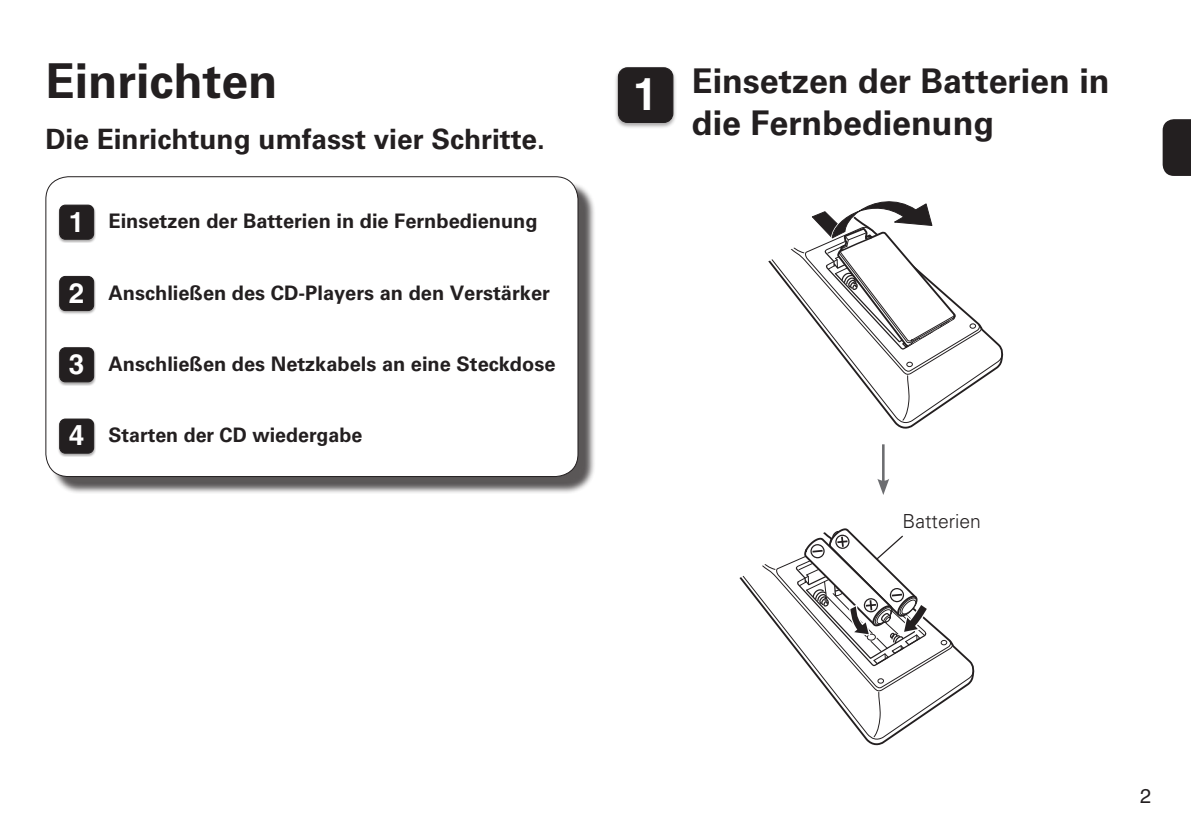
<style>
.page{position:relative;width:1191px;height:840px;background:#fff}
.page>*{position:absolute;margin:0;border:0;box-sizing:border-box;transform-origin:0 0}
.t1{font:700 48px "Univers LTCYR 65";color:#231f20}
.t2{font:700 34px/42px "Univers LTCYR 65";color:#231f20}
.t3{font:700 28px "Univers LTCYR 65";color:#231f20}
.t4{font:700 20px "Univers LTCYR 65";color:#231f20}
.t5{font:20px "Helvetica LT Std";color:#231f20}
.t6{font:300 19.4px "Univers LTCYR 45";color:#231f20}
.s1{font-family:"Helvetica LT Std";font-size:44.8px;color:#fff}
.s2{font-family:"Helvetica LT Std";font-size:28px;color:#fff}
</style>
<div class="page">
<svg style="left:1162px;top:119px;width:29px;height:57px;background:#2f2b2c"></svg>
<div style="left:51px;top:181px;width:545px;height:313px;background:#231f20;opacity:.75"></div>
<div style="left:46px;top:177px;width:532px;height:299px;background:#fff;border-radius:23px"></div>
<img style="left:58px;top:204px;width:38px;height:39px">
<div style="left:60px;top:205px;width:34px;height:34px;background:#231f20;border-radius:6px"></div>
<div style="left:59px;top:205px;width:35px;height:34px;border:1px solid #231f20;border-radius:6px"></div>
<img style="left:58px;top:275px;width:38px;height:39px">
<div style="left:60px;top:276px;width:34px;height:34px;background:#231f20;border-radius:6px"></div>
<div style="left:59px;top:276px;width:35px;height:35px;border:1px solid #231f20;border-radius:6px"></div>
<img style="left:58px;top:348px;width:38px;height:37px">
<div style="left:60px;top:347px;width:34px;height:34px;background:#231f20;border-radius:6px"></div>
<div style="left:59px;top:347px;width:35px;height:35px;border:1px solid #231f20;border-radius:6px"></div>
<img style="left:58px;top:420px;width:38px;height:36px">
<div style="left:60px;top:419px;width:34px;height:34px;background:#231f20;border-radius:6px"></div>
<div style="left:59px;top:418px;width:35px;height:35px;border:1px solid #231f20;border-radius:6px"></div>
<img style="left:615px;top:68px;width:61px;height:60px">
<div style="left:618px;top:68px;width:55px;height:54px;background:#231f20;border-radius:9px"></div>
<div style="left:618px;top:67px;width:55px;height:56px;border:1px solid #231f20;border-radius:9px"></div>
<svg style="left:893px;top:326px;width:109px;height:98px"></svg>
<svg style="left:768px;top:201px;width:213px;height:220px"></svg>
<hr style="left:882px;top:444px;width:2px;height:39px;background:#6c6d70">
<svg style="left:877px;top:478px;width:12px;height:16px"></svg>
<svg style="left:863px;top:642px;width:111px;height:98px"></svg>
<svg style="left:739px;top:528px;width:213px;height:209px"></svg>
<h1 class="t1" style="left:45px;top:47px;width:234px">Einrichten</h1>
<h2 class="t2" style="left:692px;top:58px;width:419px;text-indent:-59px"><span class="s1">1</span> Einsetzen der Batterien in die Fernbedienung</h2>
<h3 class="t3" style="left:45px;top:119px;width:501px">Die Einrichtung umfasst vier Schritte.</h3>
<p class="t4" style="left:69px;top:207px;width:470px"><span class="s2">1</span> Einsetzen der Batterien in die Fernbedienung</p>
<p class="t4" style="left:69px;top:278px;width:482px"><span class="s2">2</span> Anschließen des CD-Players an den Verstärker</p>
<p class="t4" style="left:69px;top:349px;width:488px"><span class="s2">3</span> Anschließen des Netzkabels an eine Steckdose</p>
<p class="t4" style="left:69px;top:421px;width:295px"><span class="s2">4</span> Starten der CD wiedergabe</p>
<p class="t6" style="left:902px;top:508px;width:80px">Batterien</p>
<p class="t5" style="left:1140px;top:784px;width:13px">2</p>
</div>
